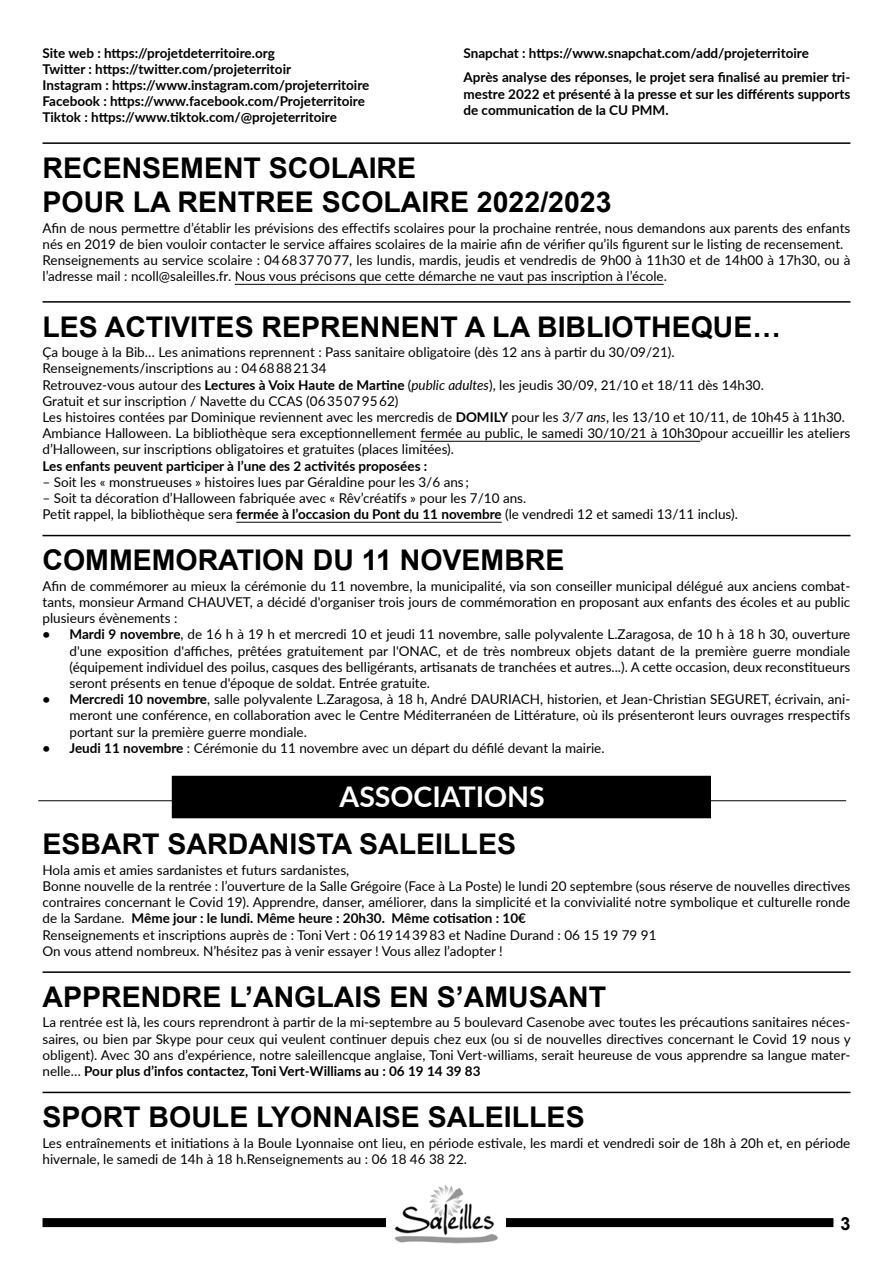
<style>
.page{position:relative;width:893px;height:1263px;background:#fff}
.page>*{position:absolute;margin:0;border:0;box-sizing:border-box;transform-origin:0 0}
.t1{font:700 28.5px/34.2px "Arial";color:#000}
.t2{font:700 28.5px "Lato";color:#fff}
.t3{font:700 18px "Arial";color:#000}
.t4{font:13.5px/16.2px "Lato";color:#000}
.t5{font:700 13.5px/16.2px "Lato";color:#000}
.s1{font-weight:700}
.s2{font-style:italic}
</style>
<div class="page">
<div style="left:43px;top:1218px;width:790px;height:9px;background:#000"></div>
<div style="left:387px;top:1181px;width:119px;height:65px;background:#fff"></div>
<img style="left:394px;top:1185px;width:104px;height:59px">
<hr style="left:43px;top:142px;width:807px;height:2px;background:#000">
<hr style="left:235px;top:284px;width:429px;height:1px;background:#000">
<hr style="left:43px;top:301px;width:807px;height:2px;background:#000">
<hr style="left:421px;top:441px;width:279px;height:1px;background:#000">
<hr style="left:236px;top:522px;width:266px;height:1px;background:#000">
<hr style="left:43px;top:535px;width:807px;height:1px;background:#000">
<hr style="left:43px;top:971px;width:807px;height:2px;background:#000">
<hr style="left:43px;top:1092px;width:807px;height:1px;background:#000">
<hr style="left:38px;top:800px;width:808px;height:1px;background:#000">
<div style="left:173px;top:776px;width:537px;height:41px;background:#000"></div>
<div style="left:172px;top:776px;width:539px;height:42px;border:2px solid #000"></div>
<p class="t5" style="left:43px;top:44px;width:328px">Site web : https://projetdeterritoire.org<br>Twitter : https://twitter.com/projeterritoir<br>Instagram : https://www.instagram.com/projeterritoire Facebook : https://www.facebook.com/Projeterritoire Tiktok : https://www.tiktok.com/@projeterritoire</p>
<p class="t5" style="left:463px;top:40px;width:388px;line-height:24.8px">Snapchat : https://www.snapchat.com/add/projeterritoire<br>Après analyse des réponses, le projet sera finalisé au premier tri-</p>
<p class="t5" style="left:463px;top:85px;width:388px">mestre 2022 et présenté à la presse et sur les différents supports de communication de la CU PMM.</p>
<h1 class="t1" style="left:43px;top:152px;width:571px">RECENSEMENT SCOLAIRE<br>POUR LA RENTREE SCOLAIRE 2022/2023</h1>
<p class="t4" style="left:43px;top:219px;width:809px">Afin de nous permettre d’établir les prévisions des effectifs scolaires pour la prochaine rentrée, nous demandons aux parents des enfants nés en 2019 de bien vouloir contacter le service affaires scolaires de la mairie afin de vérifier qu’ils figurent sur le listing de recensement.<br>Renseignements au service scolaire : 04 68 37 70 77, les lundis, mardis, jeudis et vendredis de 9h00 à 11h30 et de 14h00 à 17h30, ou à l’adresse mail : ncoll@saleilles.fr. Nous vous précisons que cette démarche ne vaut pas inscription à l’école.</p>
<h1 class="t1" style="left:43px;top:310px;width:740px">LES ACTIVITES REPRENNENT A LA BIBLIOTHEQUE…</h1>
<p class="t4" style="left:43px;top:343px;width:809px">Ça bouge à la Bib… Les animations reprennent : Pass sanitaire obligatoire (dès 12 ans à partir du 30/09/21).<br>Renseignements/inscriptions au : 04 68 88 21 34<br>Retrouvez-vous autour des <span class="s1">Lectures à Voix Haute de Martine</span> (<span class="s2">public adultes</span>), les jeudis 30/09, 21/10 et 18/11 dès 14h30.<br>Gratuit et sur inscription / Navette du CCAS (06 35 07 95 62)<br>Les histoires contées par Dominique reviennent avec les mercredis de <span class="s1">DOMILY</span> pour les <span class="s2">3/7 ans</span>, les 13/10 et 10/11, de 10h45 à 11h30.<br>Ambiance Halloween. La bibliothèque sera exceptionnellement fermée au public, le samedi 30/10/21 à 10h30pour accueillir les ateliers d’Halloween, sur inscriptions obligatoires et gratuites (places limitées).</p>
<p class="t5" style="left:43px;top:457px;width:386px">Les enfants peuvent participer à l’une des 2 activités proposées :</p>
<p class="t4" style="left:43px;top:473px;width:428px">– Soit les « monstrueuses » histoires lues par Géraldine pour les 3/6 ans ;</p>
<p class="t4" style="left:43px;top:489px;width:697px">– Soit ta décoration d’Halloween fabriquée avec « Rêv’créatifs » pour les 7/10 ans.<br>Petit rappel, la bibliothèque sera <span class="s1">fermée à l’occasion du Pont du 11 novembre</span> (le vendredi 12 et samedi 13/11 inclus).</p>
<h1 class="t1" style="left:43px;top:544px;width:523px">COMMEMORATION DU 11 NOVEMBRE</h1>
<p class="t4" style="left:43px;top:577px;width:809px;text-align:justify">Afin de commémorer au mieux la cérémonie du 11 novembre, la municipalité, via son conseiller municipal délégué aux anciens combat&shy;tants, monsieur Armand CHAUVET, a décidé d'organiser trois jours de commémoration en proposant aux enfants des écoles et au public plusieurs évènements :</p>
<p class="t4" style="left:70px;top:626px;width:782px;text-align:justify;text-indent:-27px"><span class="s1">• Mardi 9 novembre</span>, de 16 h à 19 h et mercredi 10 et jeudi 11 novembre, salle polyvalente L.Zaragosa, de 10 h à 18 h 30, ouverture d'une exposition d'affiches, prêtées gratuitement par l'ONAC, et de très nombreux objets datant de la première guerre mondiale (équipement individuel des poilus, casques des belligérants, artisanats de tranchées et autres...). A cette occasion, deux reconstitueurs seront présents en tenue d'époque de soldat. Entrée gratuite.</p>
<p class="t4" style="left:70px;top:691px;width:782px;text-align:justify;text-indent:-27px"><span class="s1">• Mercredi 10 novembre</span>, salle polyvalente L.Zaragosa, à 18 h, André DAURIACH, historien, et Jean-Christian SEGURET, écrivain, ani&shy;meront une conférence, en collaboration avec le Centre Méditerranéen de Littérature, où ils présenteront leurs ouvrages rrespectifs portant sur la première guerre mondiale.</p>
<p class="t4" style="left:43px;top:739px;width:564px"><span class="s1">• Jeudi 11 novembre</span> : Cérémonie du 11 novembre avec un départ du défilé devant la mairie.</p>
<h1 class="t2" style="left:340px;top:775px;width:207px">ASSOCIATIONS</h1>
<h1 class="t1" style="left:43px;top:828px;width:475px">ESBART SARDANISTA SALEILLES</h1>
<p class="t4" style="left:43px;top:861px;width:809px">Hola amis et amies sardanistes et futurs sardanistes,<br>Bonne nouvelle de la rentrée : l’ouverture de la Salle Grégoire (Face à La Poste) le lundi 20 septembre (sous réserve de nouvelles directives contraires concernant le Covid 19). Apprendre, danser, améliorer, dans la simplicité et la convivialité notre symbolique et culturelle ronde de la Sardane. <span class="s1">Même jour : le lundi. Même heure : 20h30. Même cotisation : 10€<br></span>Renseignements et inscriptions auprès de : Toni Vert : 06 19 14 39 83 et Nadine Durand : 06 15 19 79 91<br>On vous attend nombreux. N’hésitez pas à venir essayer ! Vous allez l’adopter !</p>
<h1 class="t1" style="left:43px;top:981px;width:565px">APPRENDRE L’ANGLAIS EN S’AMUSANT</h1>
<p class="t4" style="left:43px;top:1014px;width:810px;text-align:justify">La rentrée est là, les cours reprendront à partir de la mi-septembre au 5 boulevard Casenobe avec toutes les précautions sanitaires néces&shy;saires, ou bien par Skype pour ceux qui veulent continuer depuis chez eux (ou si de nouvelles directives concernant le Covid 19 nous y obligent). Avec 30 ans d’expérience, notre saleillencque anglaise, Toni Vert-williams, serait heureuse de vous apprendre sa langue mater&shy;nelle… <span class="s1">Pour plus d’infos contactez, Toni Vert-Williams au : 06 19 14 39 83</span></p>
<h1 class="t1" style="left:43px;top:1101px;width:544px">SPORT BOULE LYONNAISE SALEILLES</h1>
<p class="t4" style="left:43px;top:1134px;width:809px">Les entraînements et initiations à la Boule Lyonnaise ont lieu, en période estivale, les mardi et vendredi soir de 18h à 20h et, en période hivernale, le samedi de 14h à 18 h.Renseignements au : 06 18 46 38 22.</p>
<h2 class="t3" style="left:840px;top:1211px;width:12px">3</h2>
</div>
